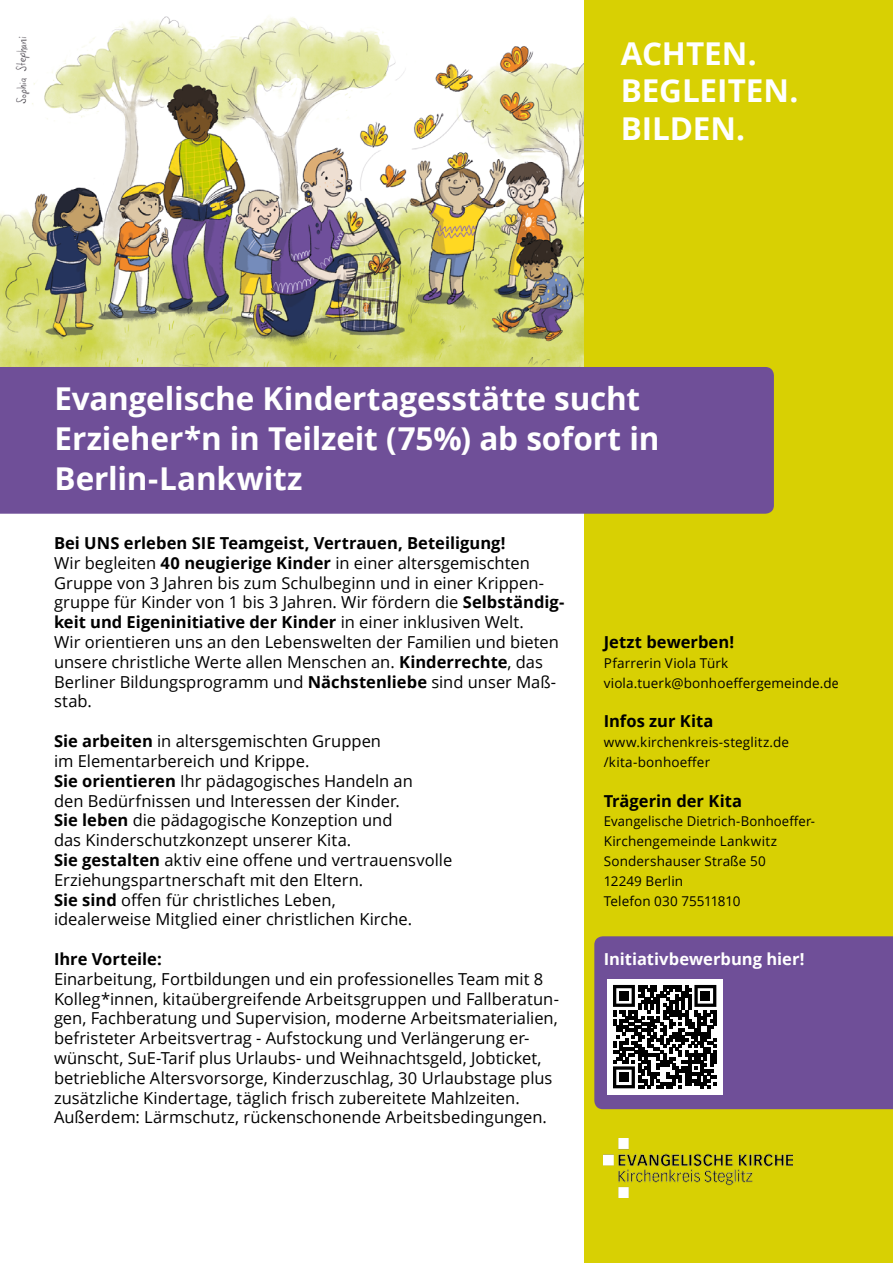
<style>
.page{position:relative;width:893px;height:1263px;background:#fff}
.page>*{position:absolute;margin:0;border:0;box-sizing:border-box;transform-origin:0 0}
.t1{font:700 31.5px/39.6px "Open Sans";letter-spacing:-.005em;color:#fff}
.t2{font:16.5px/19.8px "Open Sans";color:#000}
.t3{font:700 16.5px "Open Sans";color:#000}
.t4{font:700 16.5px "Open Sans";color:#fff}
.t5{font:13.5px/19.8px "Open Sans";letter-spacing:.01em;color:#000}
.s1{font-weight:700}
</style>
<div class="page">
<img style="left:0;top:0;width:585px;height:367px">
<div style="left:585px;top:0;width:308px;height:1263px;background:#d8d003"></div>
<div style="left:0;top:367px;width:774px;height:147px;background:#6f4f98"></div>
<div style="left:594px;top:936px;width:299px;height:173px;background:#6f4f98"></div>
<div style="left:607px;top:979px;width:116px;height:116px;background:#fff"></div>
<svg style="left:613px;top:985px;width:103px;height:103px"></svg>
<div style="left:619px;top:991px;width:10px;height:9px;background:#000"></div>
<div style="left:701px;top:991px;width:9px;height:9px;background:#000"></div>
<div style="left:619px;top:1073px;width:10px;height:9px;background:#000"></div>
<img style="left:603px;top:1138px;width:189px;height:59px">
<h1 class="t1" style="left:621px;top:33px;width:179px;line-height:37.8px">ACHTEN.<br>BEGLEITEN.<br>BILDEN.</h1>
<h1 class="t1" style="left:55px;top:378px;width:606px">Evangelische Kindertagesstätte sucht<br>Erzieher*n in Teilzeit (75%) ab sofort in<br>Berlin-Lankwitz</h1>
<p class="t2" style="left:54px;top:533px;width:512px"><span class="s1">Bei UNS erleben SIE Teamgeist, Vertrauen, Beteiligung!<br></span>Wir begleiten <span class="s1">40 neugierige Kinder</span> in einer altersgemischten Gruppe von 3 Jahren bis zum Schulbeginn und in einer Krippen&shy;gruppe für Kinder von 1 bis 3 Jahren. Wir fördern die <span class="s1">Selbständig&shy;keit und Eigeninitiative der Kinder</span> in einer inklusiven Welt.<br>Wir orientieren uns an den Lebenswelten der Familien und bieten unsere christliche Werte allen Menschen an. <span class="s1">Kinderrechte</span>, das Berliner Bildungsprogramm und <span class="s1">Nächstenliebe</span> sind unser Maß&shy;stab.</p>
<p class="t2" style="left:54px;top:731px;width:400px"><span class="s1">Sie arbeiten</span> in altersgemischten Gruppen<br>im Elementarbereich und Krippe.<br><span class="s1">Sie orientieren</span> Ihr pädagogisches Handeln an<br>den Bedürfnissen und Interessen der Kinder.<br><span class="s1">Sie leben</span> die pädagogische Konzeption und<br>das Kinderschutzkonzept unserer Kita.<br><span class="s1">Sie gestalten</span> aktiv eine offene und vertrauensvolle Erziehungspartnerschaft mit den Eltern.<br><span class="s1">Sie sind</span> offen für christliches Leben,<br>idealerweise Mitglied einer christlichen Kirche.</p>
<p class="t3" style="left:54px;top:947px;width:109px">Ihre Vorteile:</p>
<p class="t2" style="left:54px;top:968px;width:506px">Einarbeitung, Fortbildungen und ein professionelles Team mit 8<br>Kolleg*innen, kitaübergreifende Arbeitsgruppen und Fallberatun&shy;gen, Fachberatung und Supervision, moderne Arbeitsmaterialien, befristeter Arbeitsvertrag - Aufstockung und Verlängerung er&shy;wünscht, SuE-Tarif plus Urlaubs- und Weihnachtsgeld, Jobticket, betriebliche Altersvorsorge, Kinderzuschlag, 30 Urlaubstage plus zusätzliche Kindertage, täglich frisch zubereitete Mahlzeiten.<br>Außerdem: Lärmschutz, rückenschonende Arbeitsbedingungen.</p>
<p class="t3" style="left:604px;top:630px;width:132px">Jetzt bewerben!</p>
<p class="t5" style="left:604px;top:653px;width:237px">Pfarrerin Viola Türk viola.tuerk@bonhoeffergemeinde.de</p>
<p class="t3" style="left:604px;top:710px;width:111px">Infos zur Kita</p>
<p class="t5" style="left:604px;top:732px;width:187px">www.kirchenkreis-steglitz.de /kita-bonhoeffer</p>
<p class="t3" style="left:604px;top:789px;width:140px">Trägerin der Kita</p>
<p class="t5" style="left:604px;top:811px;width:213px">Evangelische Dietrich-Bonhoeffer-<br>Kirchengemeinde Lankwitz<br>Sondershauser Straße 50<br>12249 Berlin<br>Telefon 030 75511810</p>
<p class="t4" style="left:604px;top:947px;width:202px">Initiativbewerbung hier!</p>
</div>
